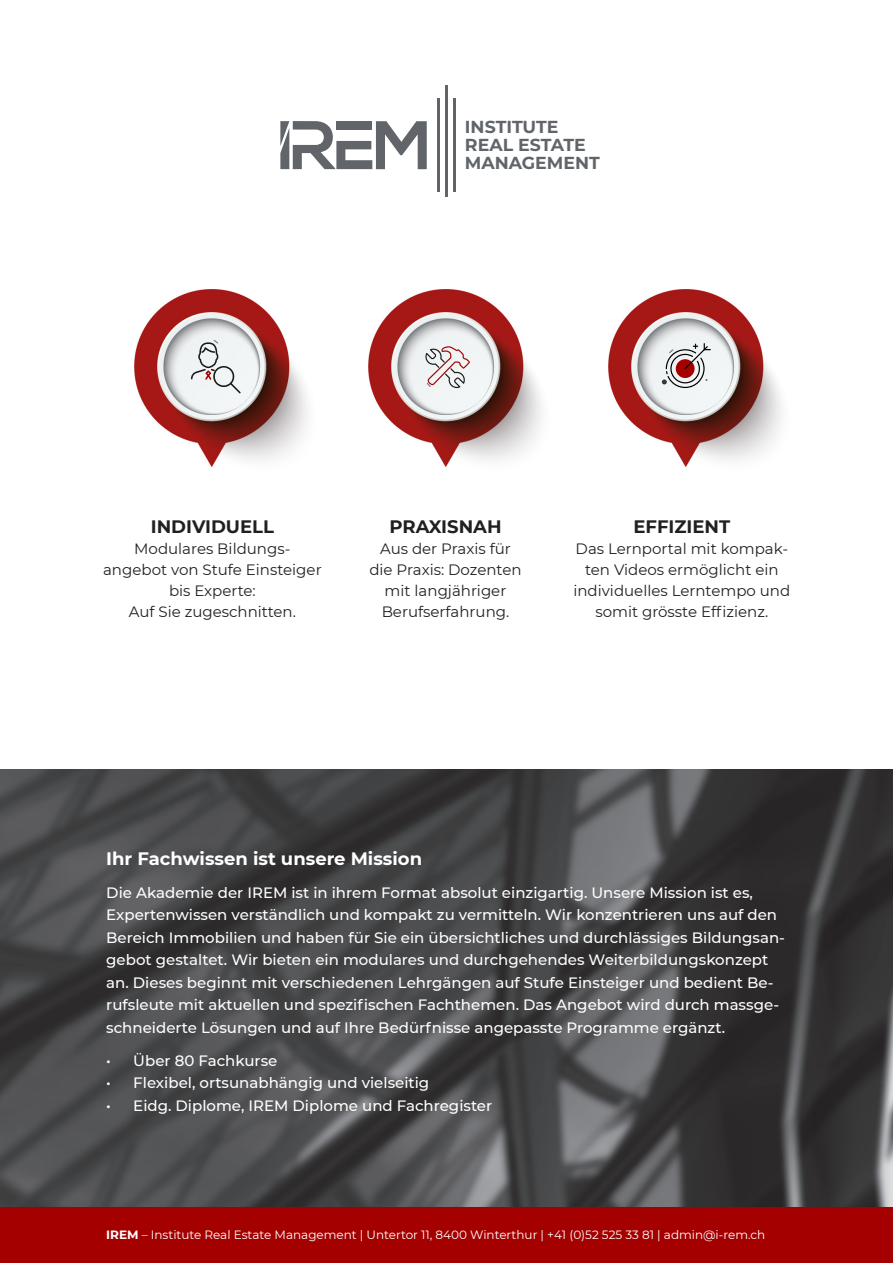
<style>
.page{position:relative;width:893px;height:1263px;background:#fff}
.page>*{position:absolute;margin:0;border:0;box-sizing:border-box;transform-origin:0 0}
.t1{font:700 18px "Montserrat";color:#fff}
.t2{font:700 18px "Montserrat";color:#231f20}
.t3{font:700 17.4px/18px "Montserrat";color:#61656a}
.t4{font:500 15px/22.5px "Montserrat";color:#fff}
.t5{font:15px/21px "Montserrat";color:#231f20;text-align:center}
.t6{font:12px "Montserrat";color:#fff}
.s1{font-weight:700}
</style>
<div class="page">
<img style="left:0;top:770px;width:893px;height:437px">
<svg style="left:280px;top:121px;width:147px;height:48px"></svg>
<hr style="left:445px;top:85px;width:3px;height:112px;background:#61656a">
<hr style="left:453px;top:98px;width:3px;height:94px;background:#61656a">
<hr style="left:437px;top:98px;width:3px;height:94px;background:#61656a">
<div style="left:0;top:1207px;width:893px;height:56px;background:#a50000"></div>
<img style="left:608px;top:289px;width:173px;height:179px">
<img style="left:135px;top:289px;width:172px;height:179px">
<img style="left:368px;top:289px;width:173px;height:179px">
<svg style="left:662px;top:343px;width:49px;height:45px"></svg>
<svg style="left:191px;top:340px;width:50px;height:53px"></svg>
<svg style="left:425px;top:346px;width:45px;height:42px"></svg>
<p class="t3" style="left:465px;top:117px;width:136px">INSTITUTE<br>REAL ESTATE<br>MANAGEMENT</p>
<p class="t2" style="left:151px;top:513px;width:125px">INDIVIDUELL</p>
<p class="t5" style="left:103px;top:537px;width:220px">Modulares Bildungs&shy;angebot von Stufe Einsteiger bis Experte:<br>Auf Sie zugeschnitten.</p>
<p class="t2" style="left:389px;top:513px;width:114px">PRAXISNAH</p>
<p class="t5" style="left:369px;top:537px;width:154px">Aus der Praxis für die Praxis: Dozenten mit langjähriger<br>Berufserfahrung.</p>
<p class="t2" style="left:633px;top:513px;width:98px">EFFIZIENT</p>
<p class="t5" style="left:573px;top:537px;width:218px">Das Lernportal mit kompak&shy;ten Videos ermöglicht ein individuelles Lerntempo und somit grösste Effizienz.</p>
<p class="t1" style="left:106px;top:845px;width:317px">Ihr Fachwissen ist unsere Mission</p>
<p class="t4" style="left:106px;top:880px;width:680px">Die Akademie der IREM ist in ihrem Format absolut einzigartig. Unsere Mission ist es, Expertenwissen verständlich und kompakt zu vermitteln. Wir konzentrieren uns auf den Bereich Immobilien und haben für Sie ein übersichtliches und durchlässiges Bildungsan&shy;gebot gestaltet. Wir bieten ein modulares und durchgehendes Weiterbildungskonzept an. Dieses beginnt mit verschiedenen Lehrgängen auf Stufe Einsteiger und bedient Be&shy;rufsleute mit aktuellen und spezifischen Fachthemen. Das Angebot wird durch massge&shy;schneiderte Lösungen und auf Ihre Bedürfnisse angepasste Programme ergänzt.</p>
<p class="t4" style="left:106px;top:1048px;width:173px">• Über 80 Fachkurse</p>
<p class="t4" style="left:106px;top:1071px;width:324px">• Flexibel, ortsunabhängig und vielseitig</p>
<p class="t4" style="left:106px;top:1093px;width:387px">• Eidg. Diplome, IREM Diplome und Fachregister</p>
<p class="t6" style="left:106px;top:1227px;width:660px"><span class="s1">IREM</span> – Institute Real Estate Management | Untertor 11, 8400 Winterthur | +41 (0)52 525 33 81 | admin@i-rem.ch</p>
</div>
